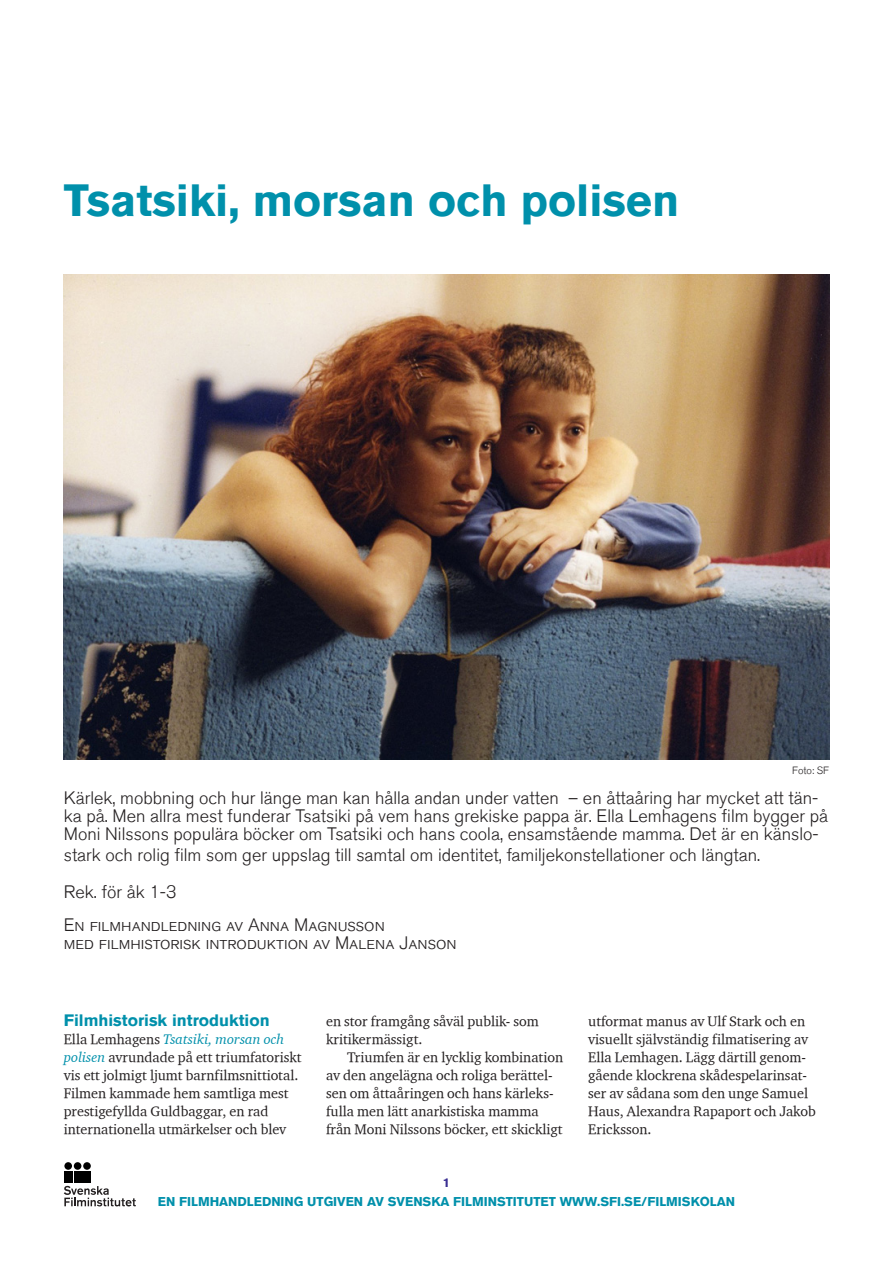
<style>
.page{position:relative;width:893px;height:1263px;background:#fff}
.page>*{position:absolute;margin:0;border:0;box-sizing:border-box;transform-origin:0 0}
.Första_brödtext_efte{font:700 45px "Akzidenz Grotesk BQ";color:#0090ab}
.t1{font:300 18px/18px "Akzidenz Grotesk BQ";color:#231f20}
.t2{font:18px/18px "Akzidenz Grotesk BQ Light SC";color:#231f20}
.Underrubrik{font:700 16.5px "Akzidenz Grotesk BQ";color:#0090ab}
.Brödtext{font:14.25px/18px "Charter ITCTT";color:#231f20}
.Första_brödtext_efte-2{font:14.25px/18px "Charter ITCTT";color:#231f20}
.Första_brödtext_efte-3{font:700 12.75px "Akzidenz Grotesk BQ";color:#0090ab}
.t3{font:700 12.75px "Akzidenz Grotesk BQ";color:#3a2f92}
.Bildtext{font:300 10.5px "Akzidenz Grotesk BQ";color:#231f20}
.s1{font-family:"Charter ITCTT Italic";color:#0090ab}
</style>
<div class="page">
<svg style="left:64px;top:1186px;width:72px;height:20px"></svg>
<div style="left:64px;top:1171px;width:8px;height:12px;background:#000"></div>
<div style="left:74px;top:1171px;width:16px;height:12px;background:#000"></div>
<div style="left:64px;top:1162px;width:8px;height:8px;background:#000;border-radius:50%"></div>
<div style="left:74px;top:1162px;width:7px;height:8px;background:#000;border-radius:50%"></div>
<div style="left:83px;top:1162px;width:8px;height:8px;background:#000;border-radius:50%"></div>
<img style="left:64px;top:274px;width:765px;height:485px">
<p class="Första_brödtext_efte" style="left:64px;top:174px;width:617px">Tsatsiki, morsan och polisen</p>
<p class="Bildtext" style="left:792px;top:764px;width:39px">Foto: SF</p>
<p class="t1" style="left:64px;top:789px;width:766px">Kärlek, mobbning och hur länge man kan hålla andan under vatten – en åttaåring har mycket att tän&shy;ka på. Men allra mest funderar Tsatsiki på vem hans grekiske pappa är. Ella Lemhagens film bygger på<br>Moni Nilssons populära böcker om Tsatsiki och hans coola, ensamstående mamma. Det är en känslo-</p>
<p class="t1" style="left:64px;top:846px;width:698px">stark och rolig film som ger uppslag till samtal om identitet, familjekonstellationer och längtan.</p>
<p class="t1" style="left:64px;top:883px;width:114px">Rek. för åk 1-3</p>
<p class="t2" style="left:64px;top:916px;width:394px">En filmhandledning av Anna Magnusson<br>med filmhistorisk introduktion av Malena Janson</p>
<p class="Underrubrik" style="left:64px;top:1011px;width:207px">Filmhistorisk introduktion</p>
<p class="Första_brödtext_efte-2" style="left:64px;top:1030px;width:239px">Ella Lemhagens <span class="s1">Tsatsiki, morsan och polisen</span> avrundade på ett triumfatoriskt vis ett jolmigt ljumt barnfilmsnittiotal.<br>Filmen kammade hem samtliga mest prestigefyllda Guldbaggar, en rad internationella utmärkelser och blev</p>
<p class="Första_brödtext_efte-2" style="left:326px;top:1012px;width:214px">en stor framgång såväl publik- som kritikermässigt.</p>
<p class="Brödtext" style="left:326px;top:1048px;width:239px;text-indent:21px">Triumfen är en lycklig kombination av den angelägna och roliga berättel&shy;sen om åttaåringen och hans kärleks&shy;fulla men lätt anarkistiska mamma från Moni Nilssons böcker, ett skickligt</p>
<p class="Brödtext" style="left:588px;top:1012px;width:229px">utformat manus av Ulf Stark och en visuellt självständig filmatisering av<br>Ella Lemhagen. Lägg därtill genom&shy;gående klockrena skådespelarinsat&shy;ser av sådana som den unge Samuel<br>Haus, Alexandra Rapaport och Jakob<br>Ericksson.</p>
<p class="t3" style="left:443px;top:1175px;width:9px">1</p>
<p class="Första_brödtext_efte-3" style="left:158px;top:1194px;width:579px">EN FILMHANDLEDNING UTGIVEN AV SVENSKA FILMINSTITUTET WWW.SFI.SE/FILMISKOLAN</p>
</div>
